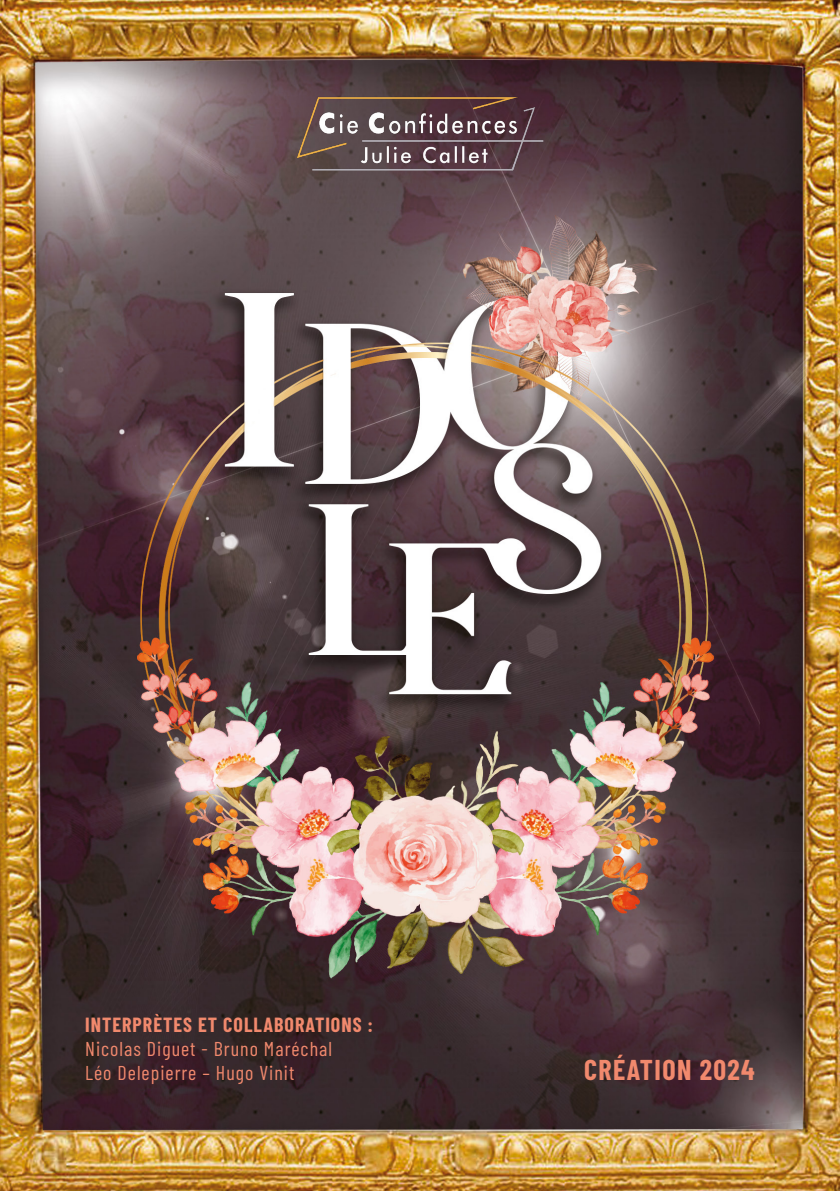
<style>
.page{position:relative;width:840px;height:1191px;background:#fff}
.page>*{position:absolute;margin:0;border:0;box-sizing:border-box;transform-origin:0 0}
.t1{font:700 28px "Barlow Condensed";letter-spacing:.05em;color:#f1896d}
.t2{font:20px/24px "Barlow Condensed";letter-spacing:.05em;color:#f1896d}
.t3{font:700 20px "Barlow Condensed";letter-spacing:.05em;color:#f1896d}
</style>
<div class="page">
<img style="left:0;top:0;width:839px;height:1191px">
<img style="left:273px;top:85px;width:293px;height:95px">
<p class="t3" style="left:85px;top:1011px;width:289px">INTERPRÈTES ET COLLABORATIONS :</p>
<p class="t2" style="left:85px;top:1035px;width:248px">Nicolas Diguet - Bruno Maréchal<br>Léo Delepierre – Hugo Vinit</p>
<h1 class="t1" style="left:583px;top:1050px;width:172px">CRÉATION 2024</h1>
</div>
